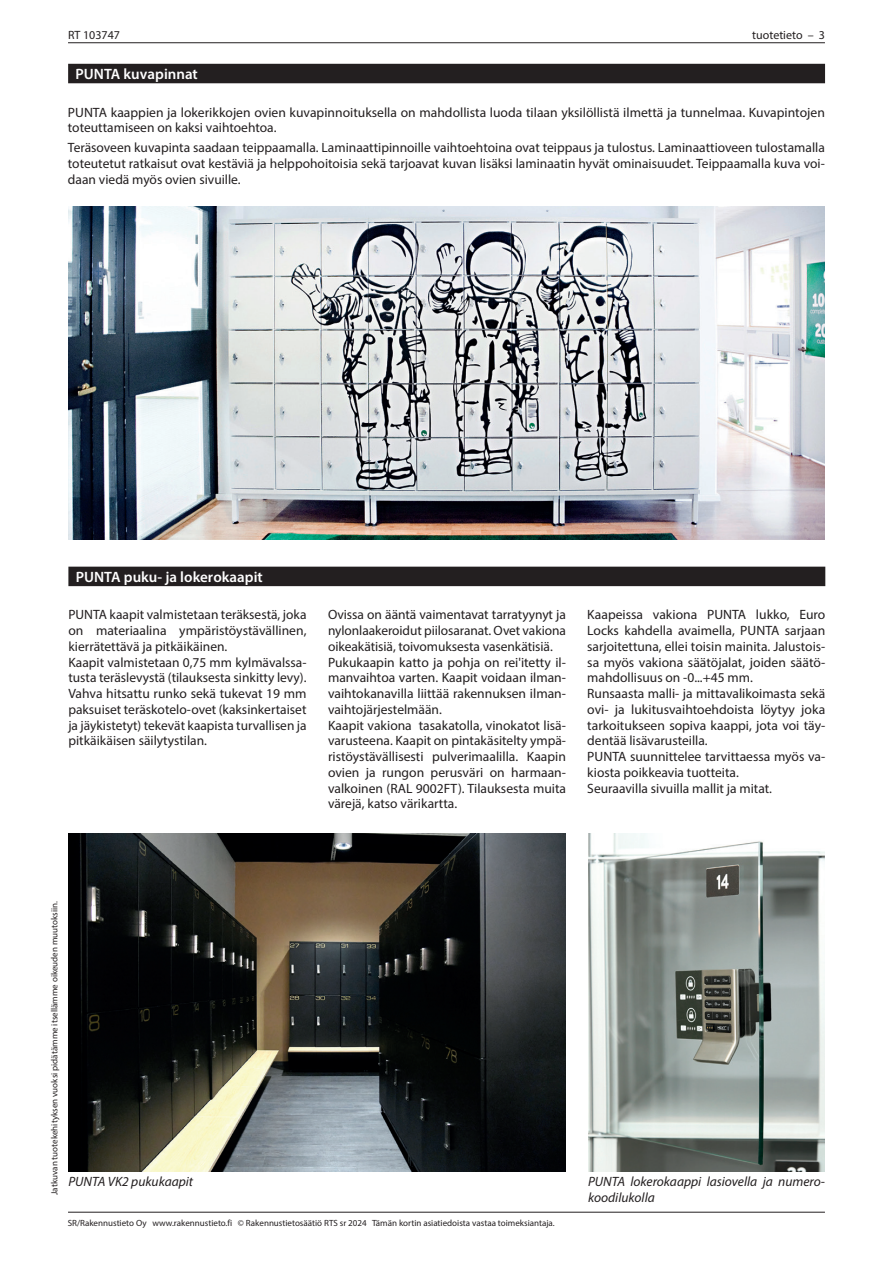
<style>
.page{position:relative;width:893px;height:1263px;background:#fff}
.page>*{position:absolute;margin:0;border:0;box-sizing:border-box;transform-origin:0 0}
.t1{font:600 15px "Myriad Pro";color:#fff}
.t2{font:13.5px/15.8px "Myriad Pro";color:#231f20}
.t3{font:italic 13.5px/15.8px "Myriad Pro";color:#231f20}
.t4{font:12px "Myriad Pro";color:#231f20}
.t5{font:9px "Myriad Pro";color:#231f20}
</style>
<div class="page">
<hr style="left:68px;top:1212px;width:757px;height:1px;background:#231f20">
<hr style="left:68px;top:42px;width:757px;height:1px;background:#231f20">
<div style="left:68px;top:64px;width:757px;height:19px;background:#231f20"></div>
<img style="left:68px;top:833px;width:498px;height:338px">
<div style="left:68px;top:567px;width:757px;height:19px;background:#231f20"></div>
<img style="left:588px;top:833px;width:237px;height:338px">
<img style="left:68px;top:207px;width:757px;height:333px">
<p class="t4" style="left:68px;top:27px;width:54px">RT 103747</p>
<p class="t4" style="left:752px;top:27px;width:74px">tuotetieto – 3</p>
<p class="t1" style="left:75px;top:64px;width:124px">PUNTA kuvapinnat</p>
<p class="t2" style="left:68px;top:104px;width:758px">PUNTA kaappien ja lokerikkojen ovien kuvapinnoituksella on mahdollista luoda tilaan yksilöllistä ilmettä ja tunnelmaa. Kuvapintojen toteuttamiseen on kaksi vaihtoehtoa.</p>
<p class="t2" style="left:68px;top:140px;width:758px;text-align:justify">Teräsoveen kuvapinta saadaan teippaamalla. Laminaattipinnoille vaihtoehtoina ovat teippaus ja tulostus. Laminaattioveen tulostamalla toteutetut ratkaisut ovat kestäviä ja helppohoitoisia sekä tarjoavat kuvan lisäksi laminaatin hyvät ominaisuudet. Teippaamalla kuva voi&shy;daan viedä myös ovien sivuille.</p>
<p class="t1" style="left:76px;top:567px;width:189px">PUNTA puku- ja lokerokaapit</p>
<p class="t2" style="left:68px;top:607px;width:240px">PUNTA kaapit valmistetaan teräksestä, joka on materiaalina ympäristöystävällinen, kierrätettävä ja pitkäikäinen.<br>Kaapit valmistetaan 0,75 mm kylmävalssa&shy;tusta teräslevystä (tilauksesta sinkitty levy).<br>Vahva hitsattu runko sekä tukevat 19 mm paksuiset teräskotelo-ovet (kaksinkertaiset ja jäykistetyt) tekevät kaapista turvallisen ja pitkäikäisen säilytystilan.</p>
<p class="t2" style="left:328px;top:607px;width:240px">Ovissa on ääntä vaimentavat tarratyynyt ja nylonlaakeroidut piilosaranat. Ovet vakiona oikeakätisiä, toivomuksesta vasenkätisiä.<br>Pukukaapin katto ja pohja on rei'itetty il&shy;manvaihtoa varten. Kaapit voidaan ilman&shy;vaihtokanavilla liittää rakennuksen ilman&shy;vaihtojärjestelmään.<br>Kaapit vakiona tasakatolla, vinokatot lisä&shy;varusteena. Kaapit on pintakäsitelty ympä&shy;ristöystävällisesti pulverimaalilla. Kaapin ovien ja rungon perusväri on harmaan&shy;valkoinen (RAL 9002FT). Tilauksesta muita värejä, katso värikartta.</p>
<p class="t2" style="left:587px;top:607px;width:240px">Kaapeissa vakiona PUNTA lukko, Euro Locks kahdella avaimella, PUNTA sarjaan sarjoitettuna, ellei toisin mainita. Jalustois&shy;sa myös vakiona säätöjalat, joiden säätö&shy;mahdollisuus on -0...+45 mm.<br>Runsaasta malli- ja mittavalikoimasta sekä ovi- ja lukitusvaihtoehdoista löytyy joka tarkoitukseen sopiva kaappi, jota voi täy&shy;dentää lisävarusteilla.<br>PUNTA suunnittelee tarvittaessa myös va&shy;kiosta poikkeavia tuotteita.<br>Seuraavilla sivuilla mallit ja mitat.</p>
<p class="t5" style="left:49px;top:1195px;width:295px;rotate:-90deg">Jatkuvan tuotekehityksen vuoksi pidätämme itsellämme oikeuden muutoksiin.</p>
<p class="t3" style="left:68px;top:1173px;width:126px">PUNTA VK2 pukukaapit</p>
<p class="t5" style="left:68px;top:1217px;width:488px">SR/Rakennustieto Oy www.rakennustieto.fi © Rakennustietosäätiö RTS sr 2024 Tämän kortin asiatiedoista vastaa toimeksiantaja.</p>
<p class="t3" style="left:588px;top:1173px;width:238px">PUNTA lokerokaappi lasiovella ja numero&shy;koodilukolla</p>
</div>
